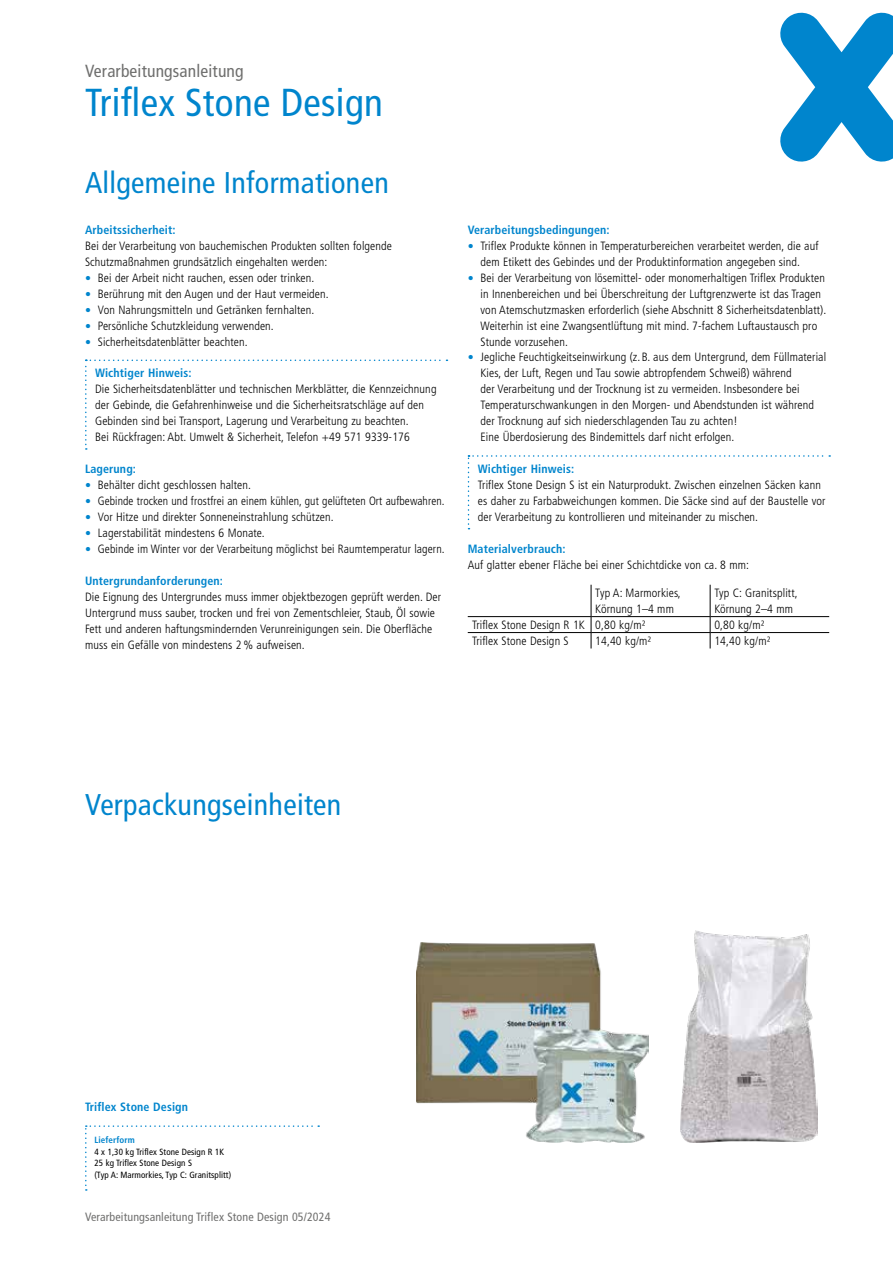
<style>
.page{position:relative;width:893px;height:1263px;background:#fff}
.page>*{position:absolute;margin:0;border:0;box-sizing:border-box;transform-origin:0 0}
.t1{font:condensed 39px "Frutiger LT Pro";letter-spacing:.01em;color:#0085cd}
.t2{font:condensed 30px "Frutiger LT Pro";letter-spacing:.01em;color:#0085cd}
.t3{font:condensed 17.55px "Frutiger LT Pro";letter-spacing:.01em;color:#6f6f6e}
.t4{font:300 condensed 12px/15.9px "Frutiger LT Pro";letter-spacing:.01em;color:#000}
.t5{font:700 condensed 12px "Frutiger LT Pro";letter-spacing:.01em;color:#0085cd}
.t6{font:condensed 12px "Frutiger LT Pro";letter-spacing:.01em;color:#6f6f6e}
.t7{font:condensed 9px/11.7px "Frutiger LT Pro";letter-spacing:.01em;color:#000}
.t8{font:700 condensed 9px "Frutiger LT Pro";letter-spacing:.01em;color:#0085cd}
</style>
<div class="page">
<svg style="left:780px;top:13px;width:113px;height:149px"></svg>
<svg style="left:85px;top:360px;width:362px;height:90px"></svg>
<svg style="left:468px;top:455px;width:362px;height:74px"></svg>
<svg style="left:591px;top:617px;width:1px;height:31px"></svg>
<svg style="left:710px;top:617px;width:1px;height:31px"></svg>
<hr style="left:468px;top:632px;width:123px;height:1px;background:#000">
<hr style="left:591px;top:632px;width:119px;height:1px;background:#000">
<hr style="left:710px;top:632px;width:119px;height:1px;background:#000">
<hr style="left:591px;top:585px;width:1px;height:31px;background:#000">
<hr style="left:710px;top:585px;width:1px;height:31px;background:#000">
<hr style="left:468px;top:616px;width:123px;height:1px;background:#000">
<hr style="left:591px;top:616px;width:119px;height:1px;background:#000">
<hr style="left:710px;top:616px;width:119px;height:1px;background:#000">
<svg style="left:85px;top:1125px;width:234px;height:66px"></svg>
<img style="left:417px;top:943px;width:231px;height:200px">
<img style="left:680px;top:930px;width:137px;height:213px">
<h3 class="t3" style="left:85px;top:61px;width:160px">Verarbeitungsanleitung</h3>
<h1 class="t1" style="left:85px;top:80px;width:299px">Triflex Stone Design</h1>
<h2 class="t2" style="left:85px;top:165px;width:305px">Allgemeine Informationen</h2>
<p class="t5" style="left:85px;top:223px;width:92px">Arbeitssicherheit:</p>
<p class="t4" style="left:85px;top:238px;width:308px">Bei der Verarbeitung von bauchemischen Produkten sollten folgende</p>
<p class="t4" style="left:85px;top:254px;width:244px">Schutzmaßnahmen grundsätzlich eingehalten werden:</p>
<p class="t4" style="left:98px;top:270px;width:218px">Bei der Arbeit nicht rauchen, essen oder trinken.</p>
<p class="t4" style="left:98px;top:286px;width:232px">Berührung mit den Augen und der Haut vermeiden.</p>
<p class="t4" style="left:98px;top:302px;width:218px">Von Nahrungsmitteln und Getränken fernhalten.</p>
<p class="t4" style="left:98px;top:318px;width:178px">Persönliche Schutzkleidung verwenden.</p>
<p class="t4" style="left:98px;top:334px;width:151px">Sicherheitsdatenblätter beachten.</p>
<p class="t5" style="left:95px;top:366px;width:98px">Wichtiger Hinweis:</p>
<p class="t4" style="left:95px;top:381px;width:343px">Die Sicherheitsdatenblätter und technischen Merkblätter, die Kennzeichnung der Gebinde, die Gefahrenhinweise und die Sicherheitsratschläge auf den Gebinden sind bei Transport, Lagerung und Verarbeitung zu beachten.<br>Bei Rückfragen: Abt. Umwelt &amp; Sicherheit, Telefon +49 571 9339-176</p>
<p class="t5" style="left:85px;top:462px;width:52px">Lagerung:</p>
<p class="t4" style="left:98px;top:477px;width:348px">Behälter dicht geschlossen halten.<br>Gebinde trocken und frostfrei an einem kühlen, gut gelüfteten Ort aufbewahren.<br>Vor Hitze und direkter Sonneneinstrahlung schützen.<br>Lagerstabilität mindestens 6 Monate.<br>Gebinde im Winter vor der Verarbeitung möglichst bei Raumtemperatur lagern.</p>
<p class="t5" style="left:85px;top:573px;width:139px">Untergrundanforderungen:</p>
<p class="t4" style="left:85px;top:589px;width:358px">Die Eignung des Untergrundes muss immer objektbezogen geprüft werden. Der Untergrund muss sauber, trocken und frei von Zementschleier, Staub, Öl sowie Fett und anderen haftungsmindernden Verunreinigungen sein. Die Oberfläche muss ein Gefälle von mindestens 2 % aufweisen.</p>
<p class="t5" style="left:468px;top:223px;width:143px">Verarbeitungsbedingungen:</p>
<p class="t4" style="left:480px;top:238px;width:347px">Triflex Produkte können in Temperaturbereichen verarbeitet werden, die auf dem Etikett des Gebindes und der Produktinformation angegeben sind.<br>Bei der Verarbeitung von lösemittel- oder monomerhaltigen Triflex Produkten in Innenbereichen und bei Überschreitung der Luftgrenzwerte ist das Tragen von Atemschutzmasken erforderlich (siehe Abschnitt 8 Sicherheitsdatenblatt).<br>Weiterhin ist eine Zwangsentlüftung mit mind. 7-fachem Luftaustausch pro Stunde vorzusehen.<br>Jegliche Feuchtigkeitseinwirkung (z.B. aus dem Untergrund, dem Füllmaterial Kies, der Luft, Regen und Tau sowie abtropfendem Schweiß) während<br>der Verarbeitung und der Trocknung ist zu vermeiden. Insbesondere bei Temperaturschwankungen in den Morgen- und Abendstunden ist während der Trocknung auf sich niederschlagenden Tau zu achten!<br>Eine Überdosierung des Bindemittels darf nicht erfolgen.</p>
<p class="t5" style="left:478px;top:462px;width:98px">Wichtiger Hinweis:</p>
<p class="t4" style="left:478px;top:477px;width:349px">Triflex Stone Design S ist ein Naturprodukt. Zwischen einzelnen Säcken kann es daher zu Farbabweichungen kommen. Die Säcke sind auf der Baustelle vor der Verarbeitung zu kontrollieren und miteinander zu mischen.</p>
<p class="t5" style="left:468px;top:541px;width:99px">Materialverbrauch:</p>
<p class="t4" style="left:468px;top:557px;width:283px">Auf glatter ebener Fläche bei einer Schichtdicke von ca. 8 mm:</p>
<p class="t4" style="left:595px;top:585px;width:87px">Typ A: Marmorkies,<br>Körnung 1–4 mm</p>
<p class="t4" style="left:714px;top:585px;width:85px">Typ C: Granitsplitt,<br>Körnung 2–4 mm</p>
<p class="t4" style="left:472px;top:617px;width:175px">Triflex Stone Design R 1K 0,80 kg/m²</p>
<p class="t4" style="left:714px;top:617px;width:52px">0,80 kg/m²</p>
<p class="t4" style="left:472px;top:633px;width:98px">Triflex Stone Design S</p>
<p class="t4" style="left:595px;top:633px;width:58px">14,40 kg/m²</p>
<p class="t4" style="left:714px;top:633px;width:58px">14,40 kg/m²</p>
<h2 class="t2" style="left:85px;top:787px;width:258px">Verpackungseinheiten</h2>
<p class="t5" style="left:85px;top:1100px;width:105px">Triflex Stone Design</p>
<p class="t8" style="left:94px;top:1134px;width:42px">Lieferform</p>
<p class="t7" style="left:94px;top:1146px;width:138px">4 x 1,30 kg Triflex Stone Design R 1K<br>25 kg Triflex Stone Design S<br>(Typ A: Marmorkies, Typ C: Granitsplitt)</p>
<p class="t6" style="left:85px;top:1210px;width:247px">Verarbeitungsanleitung Triflex Stone Design 05/2024</p>
</div>
